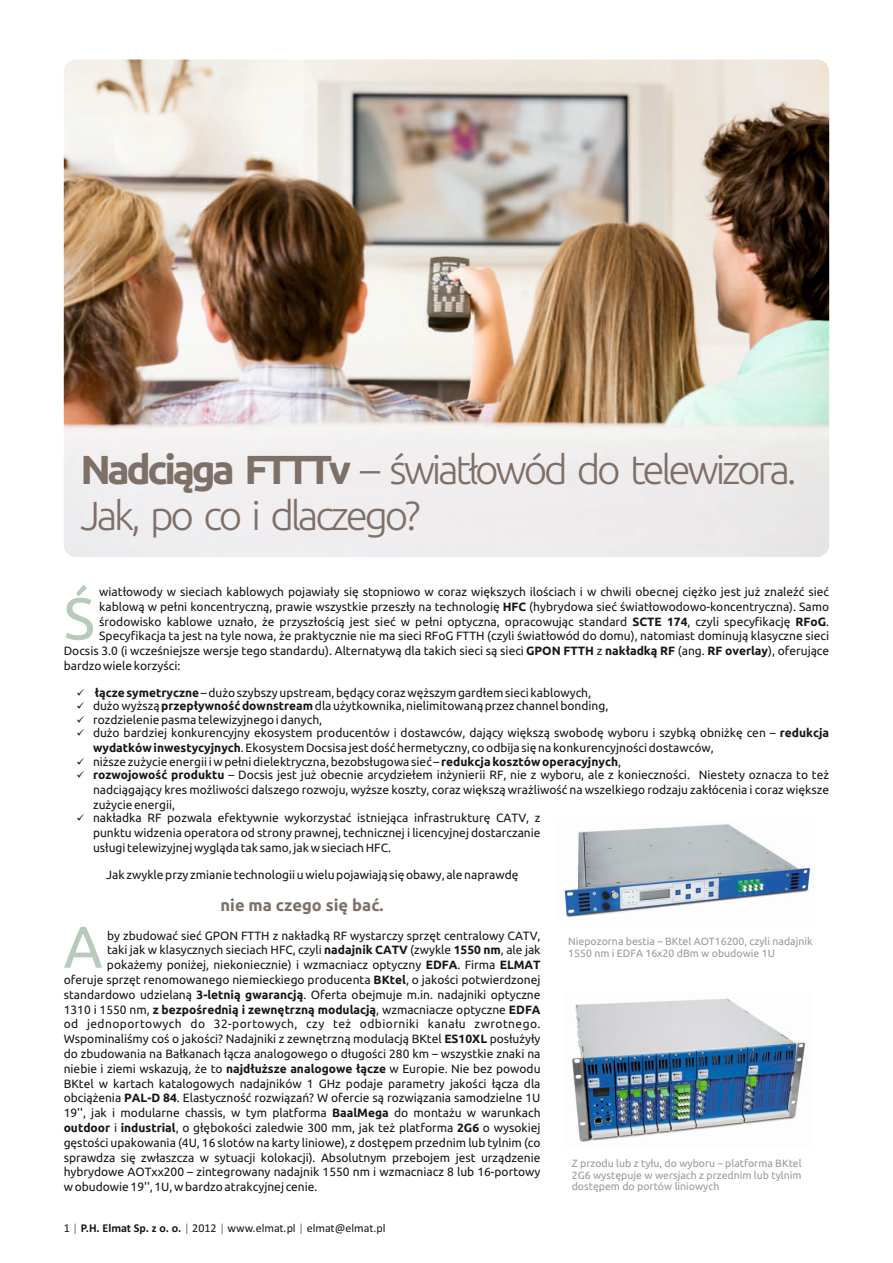
<style>
.page{position:relative;width:893px;height:1263px;background:#fff}
.page>*{position:absolute;margin:0;border:0;box-sizing:border-box;transform-origin:0 0}
.t1{font:58.8px "Ubuntu";color:#b8cbbb}
.t2{font:58.65px "Ubuntu";color:#b8cbbb}
.t3{font:300 40.5px/45.5px "Ubuntu";letter-spacing:-.08em;color:#7e6f67}
.t4{font:700 16.5px "Ubuntu";color:#7e6f67}
.t5{font:12px/14.9px "Ubuntu";color:#151616;text-align:justify}
.t6{font:700 12px "Ubuntu";color:#151616}
.t7{font:12px "Ubuntu";letter-spacing:.035em;color:#151616}
.t8{font:12px "Calibri";color:#151616}
.t9{font:10.5px/11.7px "Ubuntu";color:#999;text-align:justify}
.s1{font-weight:700}
.s2{font-weight:400}
.s3{color:#7e6f67}
</style>
<div class="page">
<img style="left:64px;top:60px;width:765px;height:497px;border-radius:12px">
<img style="left:564px;top:824px;width:247px;height:94px">
<img style="left:572px;top:998px;width:233px;height:145px">
<h3 class="t3" style="left:80px;top:450px;width:718px"><span class="s1">Nadciąga FTTTv</span> – światłowód do telewizora.<br>Jak, po co i dlaczego?</h3>
<h2 class="t2" style="left:64px;top:594px;width:33px">Ś</h2>
<p class="t5" style="left:99px;top:585px;width:731px">wiatłowody w sieciach kablowych pojawiały się stopniowo w coraz większych ilościach i w chwili obecnej ciężko jest już znaleźć sieć</p>
<p class="t5" style="left:99px;top:600px;width:731px">kablową w pełni koncentryczną, prawie wszystkie przeszły na technologię <span class="s1">HFC</span> (hybrydowa sieć światłowodowo-koncentryczna). Samo</p>
<p class="t5" style="left:99px;top:615px;width:731px">środowisko kablowe uznało, że przyszłością jest sieć w pełni optyczna, opracowując standard <span class="s1">SCTE 174</span>, czyli specyfikację <span class="s1">RFoG</span>.</p>
<p class="t5" style="left:99px;top:629px;width:731px">Specyfikacja ta jest na tyle nowa, że praktycznie nie ma sieci RFoG FTTH (czyli światłowód do domu), natomiast dominują klasyczne sieci</p>
<p class="t5" style="left:64px;top:644px;width:767px">Docsis 3.0 (i wcześniejsze wersje tego standardu). Alternatywą dla takich sieci są sieci <span class="s1">GPON FTTH</span> z <span class="s1">nakładką RF</span> (ang. <span class="s1">RF overlay</span>), oferujące</p>
<p class="t5" style="left:64px;top:659px;width:118px">bardzo wiele korzyści:</p>
<p class="t5" style="left:77px;top:686px;width:516px">✓ <span class="s1">łącze symetryczne</span>– dużo szybszy upstream, będący coraz węższym gardłem sieci kablowych,</p>
<p class="t5" style="left:77px;top:699px;width:533px">✓ dużo wyższą <span class="s1">przepływność downstream</span>dla użytkownika, nielimitowaną przez channel bonding,</p>
<p class="t5" style="left:77px;top:713px;width:247px">✓ rozdzielenie pasma telewizyjnego i danych,</p>
<p class="t5" style="left:93px;top:726px;width:738px;text-indent:-17px">✓ dużo bardziej konkurencyjny ekosystem producentów i dostawców, dający większą swobodę wyboru i szybką obniżkę cen – <span class="s1">redukcja wydatków inwestycyjnych</span>. Ekosystem Docsisa jest dość hermetyczny, co odbija się na konkurencyjności dostawców,</p>
<p class="t5" style="left:77px;top:755px;width:546px">✓ niższe zużycie energii i w pełni dielektryczna, bezobsługowa sieć – <span class="s1">redukcja kosztów operacyjnych</span>,</p>
<p class="t5" style="left:93px;top:768px;width:738px;text-indent:-17px">✓ <span class="s1">rozwojowość produktu</span> – Docsis jest już obecnie arcydziełem inżynierii RF, nie z wyboru, ale z konieczności. Niestety oznacza to też nadciągający kres możliwości dalszego rozwoju, wyższe koszty, coraz większą wrażliwość na wszelkiego rodzaju zakłócenia i coraz większe zużycie energii,</p>
<p class="t5" style="left:93px;top:811px;width:449px;text-indent:-17px">✓ nakładka RF pozwala efektywnie wykorzystać istniejąca infrastrukturę CATV, z punktu widzenia operatora od strony prawnej, technicznej i licencyjnej dostarczanie usługi telewizyjnej wygląda tak samo, jak w sieciach HFC.</p>
<p class="t5" style="left:106px;top:868px;width:414px">Jak zwykle przy zmianie technologii u wielu pojawiają się obawy, ale naprawdę</p>
<h3 class="t4" style="left:221px;top:898px;width:165px">nie ma czego się bać.</h3>
<h1 class="t1" style="left:64px;top:922px;width:41px">A</h1>
<p class="t5" style="left:107px;top:929px;width:435px">by zbudować sieć GPON FTTH z nakładką RF wystarczy sprzęt centralowy CATV,</p>
<p class="t5" style="left:107px;top:943px;width:435px">taki jak w klasycznych sieciach HFC, czyli <span class="s1">nadajnik CATV</span> (zwykle <span class="s1">1550 nm</span>, ale jak</p>
<p class="t5" style="left:107px;top:958px;width:435px">pokażemy poniżej, niekoniecznie) i wzmacniacz optyczny <span class="s1">EDFA</span>. Firma <span class="s1">ELMAT</span></p>
<p class="t5" style="left:64px;top:973px;width:478px">oferuje sprzęt renomowanego niemieckiego producenta <span class="s1">BKtel</span>, o jakości potwierdzonej</p>
<p class="t5" style="left:64px;top:988px;width:478px">standardowo udzielaną <span class="s1">3-letnią gwarancją</span>. Oferta obejmuje m.in. nadajniki optyczne</p>
<p class="t6" style="left:64px;top:1004px;width:478px"><span class="s2">1310 i 1550 nm,</span> z bezpośrednią i zewnętrzną modulacją<span class="s2">, wzmacniacze optyczne</span> EDFA</p>
<p class="t7" style="left:64px;top:1019px;width:478px">od jednoportowych do 32-portowych, czy też odbiorniki kanału zwrotnego.</p>
<p class="t5" style="left:64px;top:1032px;width:478px">Wspominaliśmy coś o jakości? Nadajniki z zewnętrzną modulacją BKtel <span class="s1">ES10XL</span> posłużyły</p>
<p class="t5" style="left:64px;top:1047px;width:478px">do zbudowania na Bałkanach łącza analogowego o długości 280 km – wszystkie znaki na</p>
<p class="t5" style="left:64px;top:1062px;width:478px">niebie i ziemi wskazują, że to <span class="s1">najdłuższe analogowe łącze</span> w Europie. Nie bez powodu</p>
<p class="t5" style="left:64px;top:1077px;width:478px">BKtel w kartach katalogowych nadajników 1 GHz podaje parametry jakości łącza dla</p>
<p class="t5" style="left:64px;top:1091px;width:478px">obciążenia <span class="s1">PAL-D 84</span>. Elastyczność rozwiązań? W ofercie są rozwiązania samodzielne 1U</p>
<p class="t5" style="left:64px;top:1106px;width:478px">19'', jak i modularne chassis, w tym platforma <span class="s1">BaalMega</span> do montażu w warunkach</p>
<p class="t5" style="left:64px;top:1121px;width:478px"><span class="s1">outdoor</span> i <span class="s1">industrial</span>, o głębokości zaledwie 300 mm, jak też platforma <span class="s1">2G6</span> o wysokiej</p>
<p class="t5" style="left:64px;top:1136px;width:478px">gęstości upakowania (4U, 16 slotów na karty liniowe), z dostępem przednim lub tylnim (co</p>
<p class="t5" style="left:64px;top:1151px;width:478px">sprawdza się zwłaszcza w sytuacji kolokacji). Absolutnym przebojem jest urządzenie</p>
<p class="t5" style="left:64px;top:1165px;width:478px">hybrydowe AOTxx200 – zintegrowany nadajnik 1550 nm i wzmacniacz 8 lub 16-portowy</p>
<p class="t5" style="left:64px;top:1180px;width:255px">wobudowie 19'', 1U, wbardzo atrakcyjnej cenie.</p>
<p class="t8" style="left:64px;top:1223px;width:323px">1 <span class="s3">|</span> <span class="s1">P.H. Elmat Sp. z o. o.</span> <span class="s3">|</span> 2012 <span class="s3">|</span> www.elmat.pl <span class="s3">|</span> elmat@elmat.pl</p>
<p class="t9" style="left:568px;top:936px;width:246px">Niepozorna bestia – BKtel AOT16200, czyli nadajnik<br>1550 nm i EDFA 16x20 dBm w obudowie 1U</p>
<p class="t9" style="left:572px;top:1158px;width:231px">Z przodu lub z tyłu, do wyboru – platforma BKtel 2G6 występuje w wersjach z przednim lub tylnim dostępem do portów liniowych</p>
</div>
